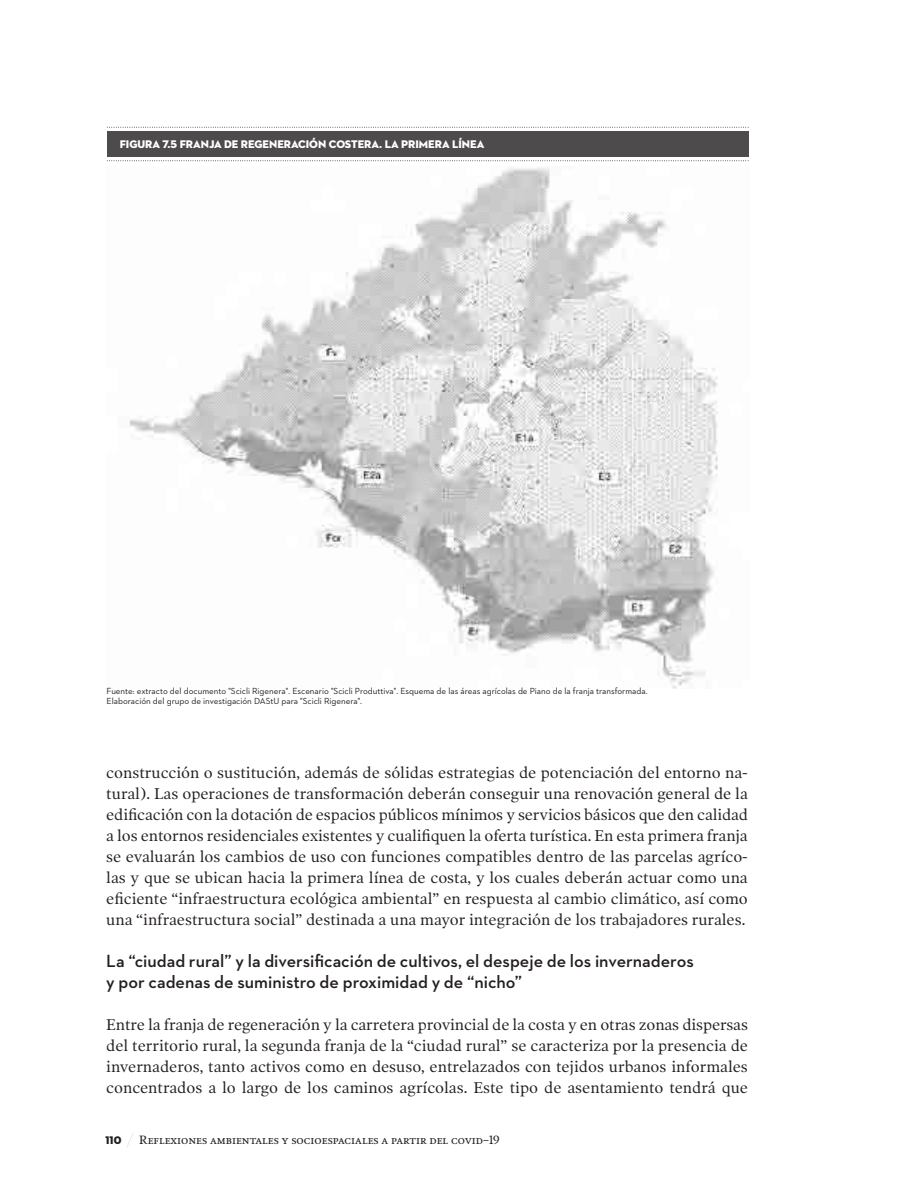
<style>
.page{position:relative;width:918px;height:1188px;background:#fff}
.page>*{position:absolute;margin:0;border:0;box-sizing:border-box;transform-origin:0 0}
.t1{font:600 18px/21px "Neutraface 2 Text";color:#241f1f}
.t2{font:15.75px/21px "Poynter OS Text One";color:#241f1f;text-align:justify}
.t3{font:12px "Poynter OS Text";color:#241f1f}
.t4{font:11.25px "Neutraface 2 Display Titling";color:#fff}
.t5{font:11.25px "Neutraface 2 Display Titling SC850";color:#241f1f}
.t6{font:9px/10.5px "Neutraface 2 Text";color:#241f1f}
</style>
<div class="page">
<svg style="left:127px;top:1132px;width:7px;height:15px"></svg>
<div style="left:107px;top:131px;width:642px;height:25px;background:#4e4b4c"></div>
<svg style="left:107px;top:127px;width:642px;height:1px"></svg>
<svg style="left:107px;top:160px;width:642px;height:1px"></svg>
<img style="left:129px;top:168px;width:589px;height:520px">
<p class="t4" style="left:120px;top:137px;width:366px">FIGURA 7.5 FRANJA DE REGENERACIÓN COSTERA. LA PRIMERA LÍNEA</p>
<p class="t6" style="left:107px;top:685px;width:542px">Fuente: extracto del documento "Scicli Rigenera". Escenario "Scicli Produttiva". Esquema de las áreas agrícolas de Piano de la franja transformada.<br>Elaboración del grupo de investigación DAStU para "Scicli Rigenera".</p>
<p class="t2" style="left:106px;top:762px;width:643px">construcción o sustitución, además de sólidas estrategias de potenciación del entorno na&shy;tural). Las operaciones de transformación deberán conseguir una renovación general de la edificación con la dotación de espacios públicos mínimos y servicios básicos que den calidad a los entornos residenciales existentes y cualifiquen la oferta turística. En esta primera franja se evaluarán los cambios de uso con funciones compatibles dentro de las parcelas agríco&shy;las y que se ubican hacia la primera línea de costa, y los cuales deberán actuar como una eficiente “infraestructura ecológica ambiental” en respuesta al cambio climático, así como una “infraestructura social” destinada a una mayor integración de los trabajadores rurales.</p>
<p class="t1" style="left:106px;top:950px;width:589px">La “ciudad rural” y la diversificación de cultivos, el despeje de los invernaderos y por cadenas de suministro de proximidad y de “nicho”</p>
<p class="t2" style="left:106px;top:1014px;width:643px">Entre la franja de regeneración y la carretera provincial de la costa y en otras zonas dispersas del territorio rural, la segunda franja de la “ciudad rural” se caracteriza por la presencia de invernaderos, tanto activos como en desuso, entrelazados con tejidos urbanos informales concentrados a lo largo de los caminos agrícolas. Este tipo de asentamiento tendrá que</p>
<p class="t5" style="left:105px;top:1134px;width:17px">110</p>
<p class="t3" style="left:139px;top:1133px;width:362px">Reflexiones ambientales y socioespaciales a partir del covid–19</p>
</div>
